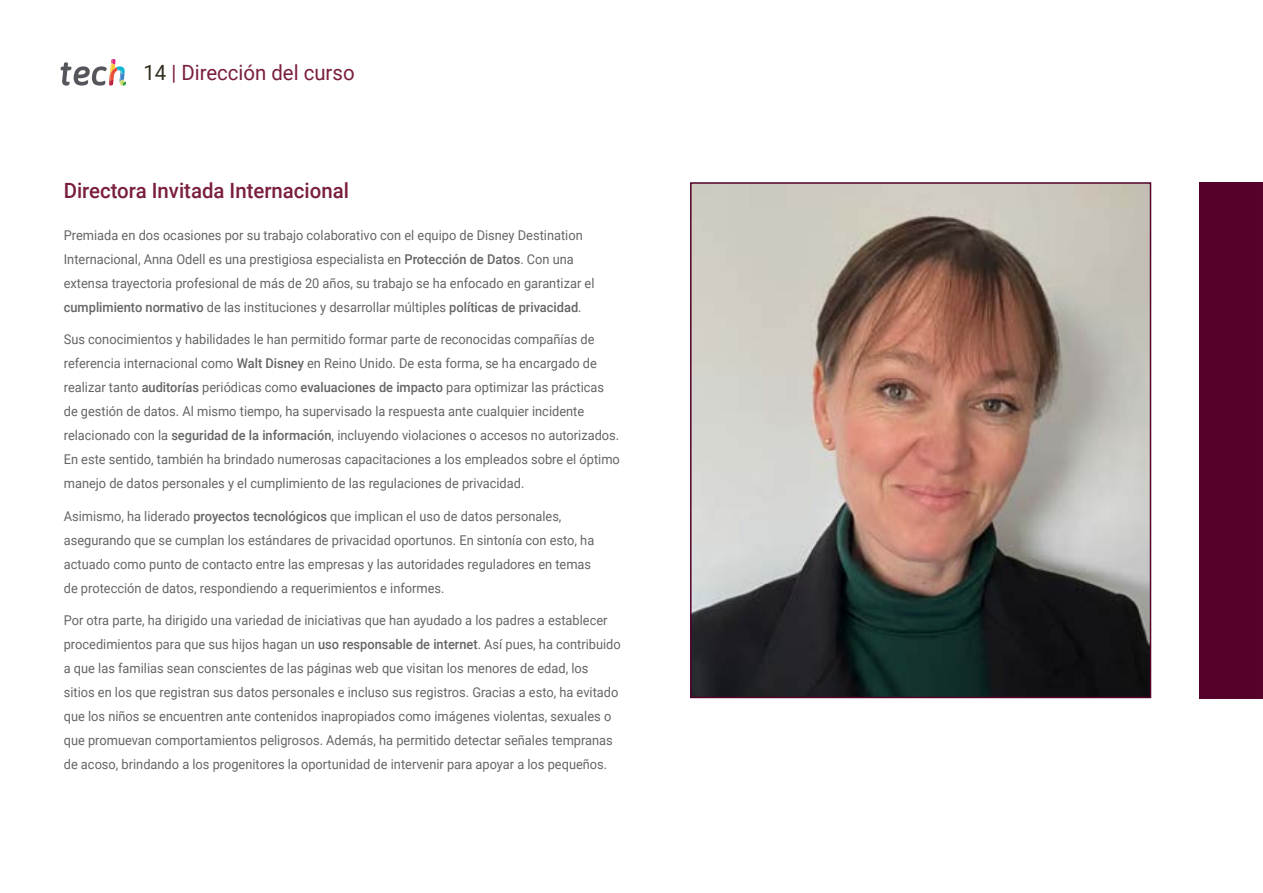
<style>
.page{position:relative;width:1263px;height:893px;background:#fff}
.page>*{position:absolute;margin:0;border:0;box-sizing:border-box;transform-origin:0 0}
.t1{font:500 21px "Roboto";color:#791e3c}
.t2{font:21px "Roboto";color:#791e3c}
.t3{font:13.5px/24px "Roboto";color:#656565;scale:.95 1}
.s1{color:#312e20}
.s2{font-weight:500}
</style>
<div class="page">
<div style="left:1199px;top:182px;width:64px;height:516px;background:#540228"></div>
<img style="left:693px;top:185px;width:455px;height:510px">
<div style="left:690px;top:182px;width:461px;height:516px;border:2px solid #530128"></div>
<svg style="left:61px;top:59px;width:65px;height:27px"></svg>
<h1 class="t2" style="left:144px;top:57px;width:213px"><span class="s1">14</span> | Dirección del curso</h1>
<h1 class="t1" style="left:64px;top:176px;width:287px">Directora Invitada Internacional</h1>
<p class="t3" style="left:64px;top:222px;width:560px">Premiada en dos ocasiones por su trabajo colaborativo con el equipo de Disney Destination Internacional, Anna Odell es una prestigiosa especialista en <span class="s2">Protección de Datos</span>. Con una extensa trayectoria profesional de más de 20 años, su trabajo se ha enfocado en garantizar el <span class="s2">cumplimiento normativo</span> de las instituciones y desarrollar múltiples <span class="s2">políticas de privacidad</span>.</p>
<p class="t3" style="left:64px;top:327px;width:587px">Sus conocimientos y habilidades le han permitido formar parte de reconocidas compañías de referencia internacional como <span class="s2">Walt Disney</span> en Reino Unido. De esta forma, se ha encargado de realizar tanto <span class="s2">auditorías</span> periódicas como <span class="s2">evaluaciones de impacto</span> para optimizar las prácticas de gestión de datos. Al mismo tiempo, ha supervisado la respuesta ante cualquier incidente relacionado con la <span class="s2">seguridad de la información</span>, incluyendo violaciones o accesos no autorizados.<br>En este sentido, también ha brindado numerosas capacitaciones a los empleados sobre el óptimo manejo de datos personales y el cumplimiento de las regulaciones de privacidad.</p>
<p class="t3" style="left:64px;top:503px;width:560px">Asimismo, ha liderado <span class="s2">proyectos tecnológicos</span> que implican el uso de datos personales, asegurando que se cumplan los estándares de privacidad oportunos. En sintonía con esto, ha actuado como punto de contacto entre las empresas y las autoridades reguladores en temas de protección de datos, respondiendo a requerimientos e informes.</p>
<p class="t3" style="left:64px;top:608px;width:588px">Por otra parte, ha dirigido una variedad de iniciativas que han ayudado a los padres a establecer procedimientos para que sus hijos hagan un <span class="s2">uso responsable de internet</span>. Así pues, ha contribuido a que las familias sean conscientes de las páginas web que visitan los menores de edad, los sitios en los que registran sus datos personales e incluso sus registros. Gracias a esto, ha evitado que los niños se encuentren ante contenidos inapropiados como imágenes violentas, sexuales o que promuevan comportamientos peligrosos. Además, ha permitido detectar señales tempranas de acoso, brindando a los progenitores la oportunidad de intervenir para apoyar a los pequeños.</p>
</div>
